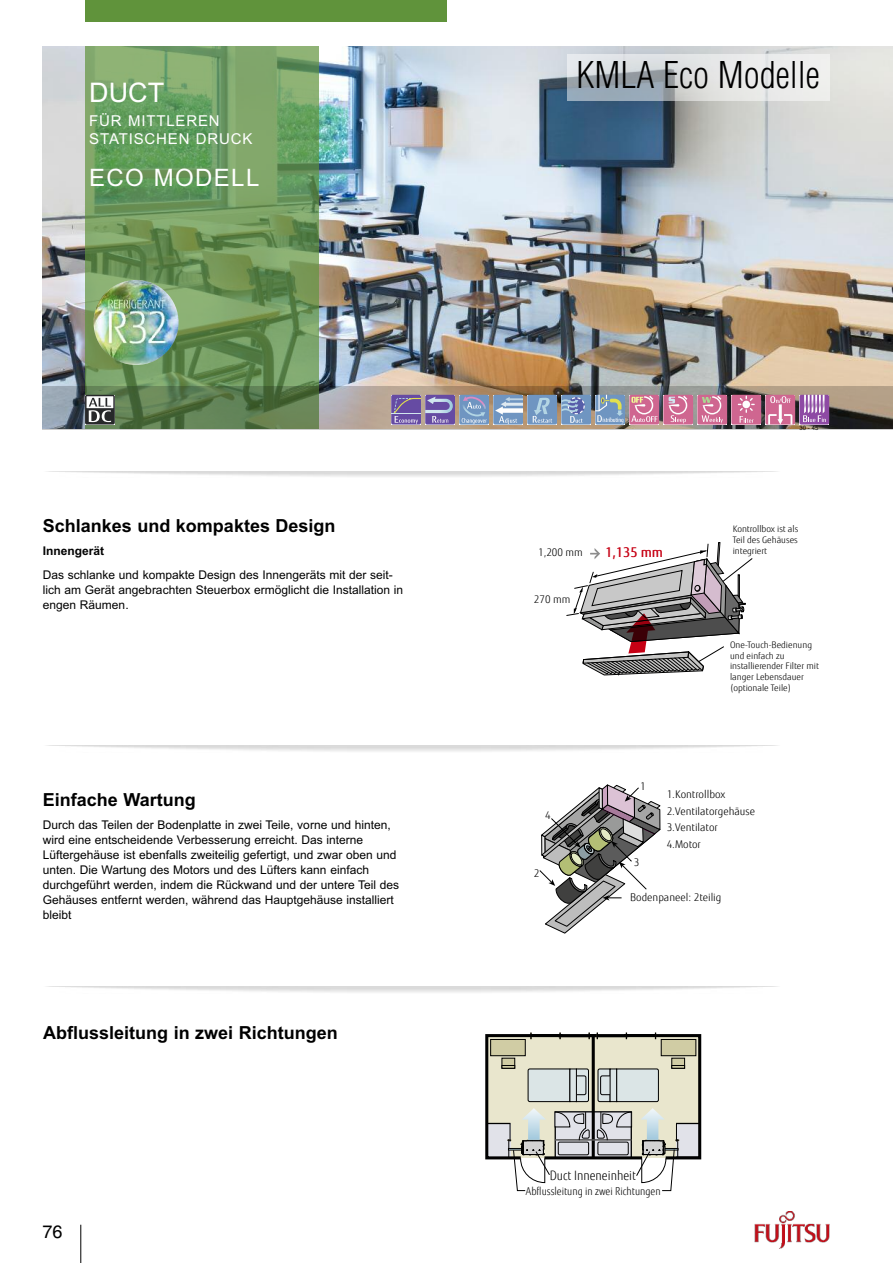
<style>
.page{position:relative;width:893px;height:1263px;background:#fff}
.page>*{position:absolute;margin:0;border:0;box-sizing:border-box;transform-origin:0 0}
.t1{font:300 condensed 36px "Helvetica";color:#000}
.t2{font:27px "Arial";color:#fff}
.t3{font:24px "Arial";letter-spacing:.055em;color:#fff}
.t4{font:700 18px "Arial";color:#000}
.t5{font:18px "Helvetica";color:#000}
.t6{font:15px/18px "Arial";letter-spacing:.055em;color:#fff}
.t7{font:500 13.5px "Fujitsu Sans";color:#c60014}
.t8{font:300 12.9px "Fujitsu Sans";color:#000;scale:.9 1}
.t9{font:12px/15px "Arial";color:#000}
.t10{font:700 12px "Arial";color:#000}
.t11{font:300 10.8px "Fujitsu Sans";color:#000;scale:.9 1}
.t12{font:300 10.65px/16.8px "Fujitsu Sans";color:#000}
.t13{font:300 10.5px "Fujitsu Sans";color:#000}
.t14{font:300 9px/10.8px "Fujitsu Sans";color:#000;text-align:justify}
.t15{font:6px "Arial";color:#000}
</style>
<div class="page">
<div style="left:85px;top:0;width:361px;height:21px;background:#60933b"></div>
<hr style="left:81px;top:1225px;width:1px;height:38px;background:#000">
<img style="left:43px;top:46px;width:850px;height:340px">
<svg style="left:485px;top:1032px;width:217px;height:159px"></svg>
<div style="left:85px;top:46px;width:234px;height:383px;background:#60933b;opacity:.7"></div>
<div style="left:43px;top:386px;width:850px;height:43px;background:#000;opacity:.2"></div>
<img style="left:94px;top:280px;width:85px;height:85px;border-radius:50%">
<svg style="left:85px;top:395px;width:30px;height:29px"></svg>
<div style="left:87px;top:396px;width:26px;height:12px;background:#fefefe"></div>
<svg style="left:89px;top:398px;width:22px;height:24px"></svg>
<div style="left:391px;top:395px;width:30px;height:29px;background:#664ba3;border-radius:2px"></div>
<hr style="left:391px;top:413px;width:30px;height:1px;background:#d1e6ef">
<div style="left:527px;top:395px;width:30px;height:29px;background:#6f95c1;border-radius:2px"></div>
<svg style="left:533px;top:398px;width:19px;height:25px"></svg>
<div style="left:425px;top:395px;width:30px;height:29px;background:#664ba3;border-radius:2px"></div>
<svg style="left:394px;top:397px;width:59px;height:27px"></svg>
<div style="left:459px;top:395px;width:30px;height:29px;background:#6f95c1;border-radius:2px"></div>
<svg style="left:462px;top:418px;width:25px;height:6px"></svg>
<img style="left:463px;top:396px;width:23px;height:13px">
<img style="left:463px;top:404px;width:22px;height:13px">
<div style="left:493px;top:395px;width:30px;height:29px;background:#6f95c1;border-radius:2px"></div>
<svg style="left:495px;top:397px;width:28px;height:27px"></svg>
<div style="left:561px;top:395px;width:30px;height:29px;background:#6f95c1;border-radius:2px"></div>
<svg style="left:561px;top:397px;width:24px;height:26px"></svg>
<div style="left:595px;top:395px;width:30px;height:29px;background:#6f95c1;border-radius:2px"></div>
<svg style="left:595px;top:395px;width:28px;height:28px"></svg>
<div style="left:697px;top:395px;width:30px;height:29px;background:#cf6690;border-radius:2px"></div>
<svg style="left:702px;top:396px;width:21px;height:27px"></svg>
<div style="left:629px;top:395px;width:30px;height:29px;background:#cf6690;border-radius:2px"></div>
<svg style="left:631px;top:396px;width:27px;height:26px"></svg>
<div style="left:731px;top:395px;width:30px;height:29px;background:#cf6690;border-radius:2px"></div>
<svg style="left:738px;top:396px;width:17px;height:27px"></svg>
<div style="left:765px;top:395px;width:30px;height:29px;background:#cf6690;border-radius:2px"></div>
<svg style="left:768px;top:396px;width:24px;height:28px"></svg>
<div style="left:799px;top:395px;width:30px;height:29px;background:#8e4aa4;border-radius:2px"></div>
<svg style="left:803px;top:395px;width:23px;height:27px"></svg>
<div style="left:663px;top:395px;width:30px;height:29px;background:#cf6690;border-radius:2px"></div>
<svg style="left:668px;top:396px;width:19px;height:27px"></svg>
<img style="left:755px;top:1212px;width:74px;height:36px">
<div style="left:567px;top:54px;width:262px;height:47px;background:#fff;opacity:.5"></div>
<svg style="left:566px;top:542px;width:187px;height:133px"></svg>
<svg style="left:539px;top:784px;width:122px;height:149px"></svg>
<h2 class="t2" style="left:89px;top:77px;width:76px">DUCT</h2>
<p class="t6" style="left:89px;top:111px;width:165px">FÜR MITTLEREN<br>STATISCHEN DRUCK</p>
<h3 class="t3" style="left:89px;top:164px;width:172px">ECO MODELL</h3>
<h3 class="t4" style="left:43px;top:515px;width:294px">Schlankes und kompaktes Design</h3>
<p class="t10" style="left:43px;top:544px;width:63px">Innengerät</p>
<p class="t9" style="left:43px;top:567px;width:362px">Das schlanke und kompakte Design des Innengeräts mit der seit&shy;lich am Gerät angebrachten Steuerbox ermöglicht die Installation in engen Räumen.</p>
<h3 class="t4" style="left:43px;top:789px;width:154px">Einfache Wartung</h3>
<p class="t9" style="left:43px;top:818px;width:358px">Durch das Teilen der Bodenplatte in zwei Teile, vorne und hinten, wird eine entscheidende Verbesserung erreicht. Das interne Lüftergehäuse ist ebenfalls zweiteilig gefertigt, und zwar oben und unten. Die Wartung des Motors und des Lüfters kann einfach durchgeführt werden, indem die Rückwand und der untere Teil des Gehäuses entfernt werden, während das Hauptgehäuse installiert bleibt</p>
<h3 class="t4" style="left:43px;top:1022px;width:296px">Abflussleitung in zwei Richtungen</h3>
<h3 class="t5" style="left:43px;top:1221px;width:22px">76</h3>
<h1 class="t1" style="left:576px;top:52px;width:245px">KMLA Eco Modelle</h1>
<p class="t13" style="left:538px;top:546px;width:46px">1,200 mm</p>
<p class="t7" style="left:605px;top:544px;width:59px">1,135 mm</p>
<p class="t13" style="left:534px;top:593px;width:38px">270 mm</p>
<p class="t15" style="left:799px;top:424px;width:21px">30 - 45</p>
<p class="t14" style="left:733px;top:524px;width:67px">Kontrollbox ist als Teil des Gehäuses integriert</p>
<p class="t14" style="left:730px;top:639px;width:90px;text-align:left">One-Touch-Bedienung und einfach zu installierender Filter mit langer Lebensdauer (optionale Teile)</p>
<p class="t12" style="left:545px;top:806px;width:7px">4</p>
<p class="t12" style="left:534px;top:864px;width:7px">2</p>
<p class="t12" style="left:640px;top:778px;width:7px">1</p>
<p class="t12" style="left:634px;top:854px;width:7px">3</p>
<p class="t12" style="left:667px;top:786px;width:90px">1.Kontrollbox<br>2.Ventilatorgehäuse<br>3.Ventilator<br>4.Motor</p>
<p class="t12" style="left:630px;top:889px;width:93px">Bodenpaneel: 2teilig</p>
<p class="t8" style="left:550px;top:1168px;width:97px">Duct Inneneinheit</p>
<p class="t11" style="left:526px;top:1185px;width:151px">Abflussleitung in zwei Richtungen</p>
</div>
